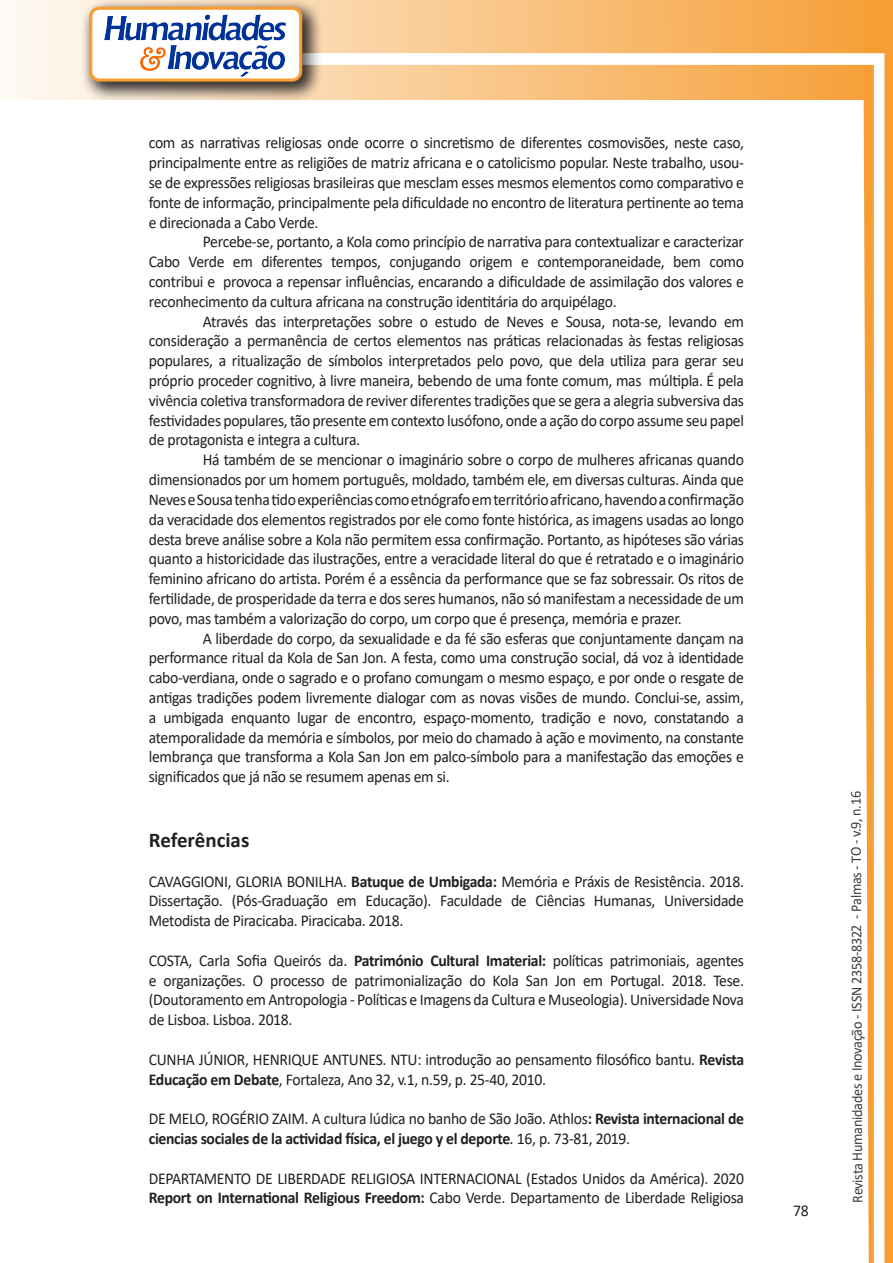
<style>
.page{position:relative;width:893px;height:1263px;background:#fff}
.page>*{position:absolute;margin:0;border:0;box-sizing:border-box;transform-origin:0 0}
.Titulo_2{font:700 21px "Calibri";color:#231f20}
.texto{font:16.5px/19.8px "Calibri";letter-spacing:-.02em;color:#231f20;text-align:justify;scale:.95 1}
.texto-2{font:700 16.5px/19.8px "Calibri";letter-spacing:-.02em;color:#231f20;scale:.95 1}
.t1{font:15px "Calibri";letter-spacing:-.025em;color:#3e3e3f;scale:.95 1}
.s1{font-weight:700}
.s2{font-weight:400}
.s3{font-weight:400;font-style:italic}
</style>
<div class="page">
<svg style="left:5px;top:0;width:858px;height:100px;background:#f9c484"></svg>
<div style="left:302px;top:53px;width:582px;height:12px;background:#fff;border:2px solid #fff"></div>
<svg style="left:863px;top:0;width:30px;height:1263px"></svg>
<div style="left:81px;top:0;width:241px;height:102px;background:#231f20;opacity:.75"></div>
<div style="left:91px;top:8px;width:210px;height:72px;background:#fff;border-radius:9px"></div>
<img style="left:104px;top:14px;width:181px;height:62px">
<div style="left:89px;top:7px;width:213px;height:75px;border:3px solid #f69e34;border-radius:9px"></div>
<p class="texto" style="left:149px;top:133px;width:628px">com as narrativas religiosas onde ocorre o sincretismo de diferentes cosmovisões, neste caso, principalmente entre as religiões de matriz africana e o catolicismo popular. Neste trabalho, usou&shy;se de expressões religiosas brasileiras que mesclam esses mesmos elementos como comparativo e fonte de informação, principalmente pela dificuldade no encontro de literatura pertinente ao tema e direcionada a Cabo Verde.</p>
<p class="texto" style="left:149px;top:232px;width:628px;text-indent:54px">Percebe-se, portanto, a Kola como princípio de narrativa para contextualizar e caracterizar Cabo Verde em diferentes tempos, conjugando origem e contemporaneidade, bem como contribui e provoca a repensar influências, encarando a dificuldade de assimilação dos valores e reconhecimento da cultura africana na construção identitária do arquipélago.</p>
<p class="texto" style="left:149px;top:311px;width:628px;text-indent:54px">Através das interpretações sobre o estudo de Neves e Sousa, nota-se, levando em consideração a permanência de certos elementos nas práticas relacionadas às festas religiosas populares, a ritualização de símbolos interpretados pelo povo, que dela utiliza para gerar seu próprio proceder cognitivo, à livre maneira, bebendo de uma fonte comum, mas múltipla. É pela vivência coletiva transformadora de reviver diferentes tradições que se gera a alegria subversiva das festividades populares, tão presente em contexto lusófono, onde a ação do corpo assume seu papel de protagonista e integra a cultura.</p>
<p class="texto" style="left:149px;top:449px;width:628px;text-indent:54px">Há também de se mencionar o imaginário sobre o corpo de mulheres africanas quando dimensionados por um homem português, moldado, também ele, em diversas culturas. Ainda que Neves e Sousa tenha tido experiências como etnógrafo em território africano, havendo a confirmação da veracidade dos elementos registrados por ele como fonte histórica, as imagens usadas ao longo desta breve análise sobre a Kola não permitem essa confirmação. Portanto, as hipóteses são várias quanto a historicidade das ilustrações, entre a veracidade literal do que é retratado e o imaginário feminino africano do artista. Porém é a essência da performance que se faz sobressair. Os ritos de fertilidade, de prosperidade da terra e dos seres humanos, não só manifestam a necessidade de um povo, mas também a valorização do corpo, um corpo que é presença, memória e prazer.</p>
<p class="texto" style="left:149px;top:628px;width:628px;text-indent:54px">A liberdade do corpo, da sexualidade e da fé são esferas que conjuntamente dançam na performance ritual da Kola de San Jon. A festa, como uma construção social, dá voz à identidade cabo-verdiana, onde o sagrado e o profano comungam o mesmo espaço, e por onde o resgate de antigas tradições podem livremente dialogar com as novas visões de mundo. Conclui-se, assim, a umbigada enquanto lugar de encontro, espaço-momento, tradição e novo, constatando a atemporalidade da memória e símbolos, por meio do chamado à ação e movimento, na constante lembrança que transforma a Kola San Jon em palco-símbolo para a manifestação das emoções e significados que já não se resumem apenas em si.</p>
<p class="Titulo_2" style="left:149px;top:825px;width:102px">Referências</p>
<p class="texto" style="left:149px;top:871px;width:628px">CAVAGGIONI, GLORIA BONILHA. <span class="s1">Batuque de Umbigada:</span> Memória e Práxis de Resistência. 2018.<br>Dissertação. (Pós‐Graduação em Educação). Faculdade de Ciências Humanas, Universidade Metodista de Piracicaba. Piracicaba. 2018.</p>
<p class="texto" style="left:149px;top:950px;width:628px">COSTA, Carla Sofia Queirós da. <span class="s1">Património Cultural Imaterial:</span> políticas patrimoniais, agentes e organizações. O processo de patrimonialização do Kola San Jon em Portugal. 2018. Tese. (Doutoramento em Antropologia - Políticas e Imagens da Cultura e Museologia). Universidade Nova de Lisboa. Lisboa. 2018.</p>
<p class="texto" style="left:149px;top:1049px;width:628px">CUNHA JÚNIOR, HENRIQUE ANTUNES. NTU: introdução ao pensamento filosófico bantu. <span class="s1">Revista<br>Educação em Debate</span>, Fortaleza, Ano 32, v.1, n.59, p. 25-40, 2010.</p>
<p class="texto-2" style="left:149px;top:1108px;width:628px"><span class="s2">DE MELO, ROGÉRIO ZAIM. A cultura lúdica no banho de São João. Athlos</span>: Revista internacional de ciencias sociales de la actividad física, el juego y el deporte<span class="s3">.</span> <span class="s2">16, p. 73-81, 2019.</span></p>
<p class="texto" style="left:149px;top:1168px;width:628px">DEPARTAMENTO DE LIBERDADE RELIGIOSA INTERNACIONAL (Estados Unidos da América). 2020<br><span class="s1">Report on International Religious Freedom:</span> Cabo Verde. Departamento de Liberdade Religiosa</p>
<p class="texto" style="left:793px;top:1200px;width:18px">78</p>
<p class="t1" style="left:846px;top:1203px;width:435px;rotate:-90deg">Revista Humanidades e Inovação - ISSN 2358-8322 - Palmas - TO - v.9, n.16</p>
</div>
